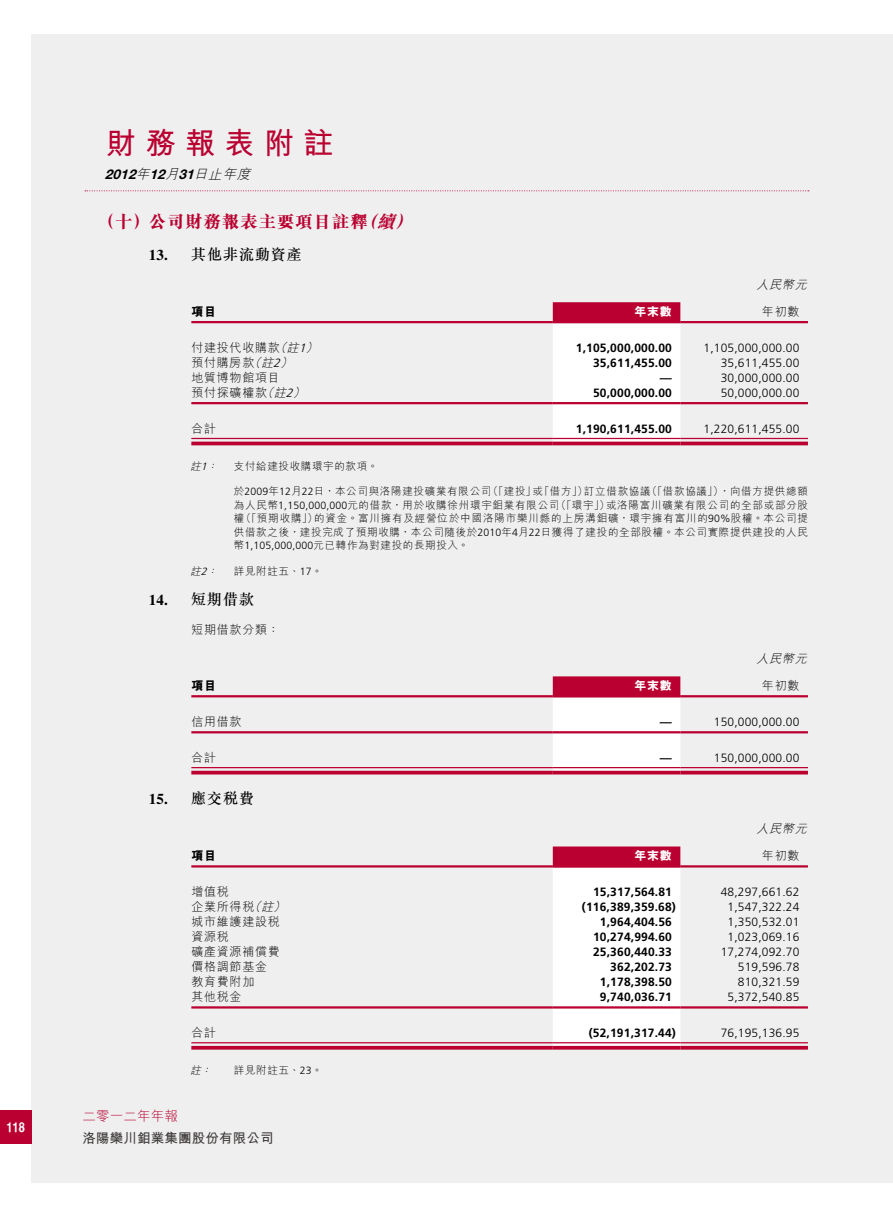
<style>
.page{position:relative;width:893px;height:1212px;background:#fff}
.page>*{position:absolute;margin:0;border:0;box-sizing:border-box;transform-origin:0 0}
.t1{font:700 30px "M Hei HK";letter-spacing:.315em;color:#b90030}
._03_Subhead_1{font:800 17.25px "M Sung HK";letter-spacing:.06em;color:#b90030}
._04_Subhead_2{font:500 15px "M Sung HK";letter-spacing:.06em;color:#000}
.t2{font:700 13.5px "M Hei HK";letter-spacing:.015em;color:#3e3a39}
.t3{font:italic 700 13.5px "Helvetica Neue LT Std";color:#000}
.t4{font:300 13.5px "M Hei HK";letter-spacing:.015em;color:#b90030}
.t5{font:13.5px "Helvetica CY Bold";color:#fff}
._01_Body_text{font:300 12px "Frutiger LT Std";letter-spacing:.015em;color:#000}
._01_Body_text-2{font:700 12px "Frutiger LT Std";letter-spacing:.015em;color:#000}
._01_Body_text-3{font:300 12px "M Hei HK";letter-spacing:.065em;color:#000}
._01_Body_text-4{font:italic 300 12px "M Hei HK";color:#000}
._01_Body_text-5{font:800 12px "M Hei HK";letter-spacing:.065em;color:#fff}
._01_Body_text-6{font:800 12px "M Hei HK";color:#000}
._02_Notes_text{font:300 10.5px/13.5px "M Hei HK";letter-spacing:.065em;color:#000;text-align:justify}
._02_Notes_text-2{font:italic 300 10.5px "M Hei HK";color:#000}
.s1{font-family:"M Hei HK";font-weight:300}
.s2{font-style:italic}
.s3{font-family:"Times LT Std";font-weight:700}
.s4{font-family:"Frutiger LT Std";font-style:italic}
.s5{font-family:"Frutiger LT Std"}
</style>
<div class="page">
<div style="left:31px;top:34px;width:862px;height:1148px;background:#efefef"></div>
<div style="left:0;top:1110px;width:31px;height:34px;background:#b90030"></div>
<svg style="left:85px;top:190px;width:724px;height:1px"></svg>
<svg style="left:553px;top:302px;width:127px;height:140px"></svg>
<hr style="left:191px;top:321px;width:362px;height:2px;background:#b90030">
<hr style="left:553px;top:321px;width:127px;height:2px;background:#b90030">
<hr style="left:680px;top:321px;width:128px;height:2px;background:#b90030">
<hr style="left:191px;top:402px;width:362px;height:2px;background:#b90030">
<hr style="left:553px;top:402px;width:127px;height:2px;background:#b90030">
<hr style="left:680px;top:402px;width:128px;height:2px;background:#b90030">
<hr style="left:191px;top:438px;width:362px;height:1px;background:#b90030">
<hr style="left:191px;top:442px;width:362px;height:3px;background:#b90030">
<hr style="left:553px;top:438px;width:127px;height:1px;background:#b90030">
<hr style="left:553px;top:442px;width:127px;height:3px;background:#b90030">
<hr style="left:680px;top:438px;width:128px;height:1px;background:#b90030">
<hr style="left:680px;top:442px;width:128px;height:3px;background:#b90030">
<svg style="left:553px;top:676px;width:127px;height:95px"></svg>
<hr style="left:191px;top:695px;width:362px;height:2px;background:#b90030">
<hr style="left:553px;top:695px;width:127px;height:2px;background:#b90030">
<hr style="left:680px;top:695px;width:128px;height:2px;background:#b90030">
<hr style="left:191px;top:731px;width:362px;height:2px;background:#b90030">
<hr style="left:553px;top:731px;width:127px;height:2px;background:#b90030">
<hr style="left:680px;top:731px;width:128px;height:2px;background:#b90030">
<hr style="left:191px;top:767px;width:362px;height:1px;background:#b90030">
<hr style="left:191px;top:771px;width:362px;height:3px;background:#b90030">
<hr style="left:553px;top:767px;width:127px;height:1px;background:#b90030">
<hr style="left:553px;top:771px;width:127px;height:3px;background:#b90030">
<hr style="left:680px;top:767px;width:128px;height:1px;background:#b90030">
<hr style="left:680px;top:771px;width:128px;height:3px;background:#b90030">
<svg style="left:553px;top:846px;width:127px;height:199px"></svg>
<hr style="left:191px;top:865px;width:362px;height:2px;background:#b90030">
<hr style="left:553px;top:865px;width:127px;height:2px;background:#b90030">
<hr style="left:680px;top:865px;width:128px;height:2px;background:#b90030">
<hr style="left:191px;top:1006px;width:362px;height:2px;background:#b90030">
<hr style="left:553px;top:1006px;width:127px;height:2px;background:#b90030">
<hr style="left:680px;top:1006px;width:128px;height:2px;background:#b90030">
<hr style="left:191px;top:1042px;width:362px;height:1px;background:#b90030">
<hr style="left:191px;top:1046px;width:362px;height:3px;background:#b90030">
<hr style="left:553px;top:1042px;width:127px;height:1px;background:#b90030">
<hr style="left:553px;top:1046px;width:127px;height:3px;background:#b90030">
<hr style="left:680px;top:1042px;width:128px;height:1px;background:#b90030">
<hr style="left:680px;top:1046px;width:128px;height:3px;background:#b90030">
<p class="t5" style="left:6px;top:1119px;width:20px">118</p>
<h1 class="t1" style="left:106px;top:122px;width:229px">財務報表附註</h1>
<p class="t3" style="left:105px;top:165px;width:151px">2012<span class="s1">年</span>12<span class="s1">月</span>31<span class="s1">日止年度</span></p>
<p class="_03_Subhead_1" style="left:98px;top:213px;width:320px">（十）公司財務報表主要項目註釋<span class="s2">（續）</span></p>
<p class="_04_Subhead_2" style="left:149px;top:244px;width:155px"><span class="s3">13.</span> 其他非流動資產</p>
<p class="_01_Body_text-4" style="left:756px;top:278px;width:55px">人民幣元</p>
<p class="_01_Body_text-6" style="left:191px;top:305px;width:26px">項目</p>
<p class="_01_Body_text-5" style="left:634px;top:305px;width:39px">年末數</p>
<p class="_01_Body_text-3" style="left:762px;top:305px;width:39px">年初數</p>
<p class="_01_Body_text-3" style="left:191px;top:341px;width:131px">付建投代收購款<span class="s2">（註</span><span class="s4">1</span><span class="s2">）</span></p>
<p class="_01_Body_text-2" style="left:576px;top:340px;width:97px">1,105,000,000.00</p>
<p class="_01_Body_text" style="left:703px;top:341px;width:97px">1,105,000,000.00</p>
<p class="_01_Body_text-3" style="left:191px;top:356px;width:105px">預付購房款<span class="s2">（註</span><span class="s4">2</span><span class="s2">）</span></p>
<p class="_01_Body_text-2" style="left:593px;top:355px;width:80px">35,611,455.00</p>
<p class="_01_Body_text" style="left:721px;top:356px;width:80px">35,611,455.00</p>
<p class="_01_Body_text-3" style="left:191px;top:371px;width:90px">地質博物館項目</p>
<p class="_01_Body_text-2" style="left:660px;top:370px;width:13px">—</p>
<p class="_01_Body_text" style="left:721px;top:371px;width:80px">30,000,000.00</p>
<p class="_01_Body_text-3" style="left:191px;top:386px;width:118px">預付探礦權款<span class="s2">（註</span><span class="s4">2</span><span class="s2">）</span></p>
<p class="_01_Body_text-2" style="left:593px;top:385px;width:80px">50,000,000.00</p>
<p class="_01_Body_text" style="left:721px;top:386px;width:80px">50,000,000.00</p>
<p class="_01_Body_text-3" style="left:191px;top:422px;width:26px">合計</p>
<p class="_01_Body_text-2" style="left:576px;top:421px;width:97px">1,190,611,455.00</p>
<p class="_01_Body_text" style="left:703px;top:422px;width:97px">1,220,611,455.00</p>
<p class="_02_Notes_text-2" style="left:190px;top:460px;width:31px">註<span class="s5">1</span>：</p>
<p class="_02_Notes_text" style="left:234px;top:459px;width:146px">支付給建投收購環宇的款項。</p>
<p class="_02_Notes_text" style="left:234px;top:484px;width:576px">於<span class="s5">2009</span>年<span class="s5">12</span>月<span class="s5">22</span>日，本公司與洛陽建投礦業有限公司（「建投」或「借方」）訂立借款協議（「借款協議」），向借方提供總額為人民幣<span class="s5">1,150,000,000</span>元的借款，用於收購徐州環宇鉬業有限公司（「環宇」）或洛陽富川礦業有限公司的全部或部分股權（「預期收購」）的資金。富川擁有及經營位於中國洛陽市欒川縣的上房溝鉬礦，環宇擁有富川的<span class="s5">90%</span>股權。本公司提供借款之後，建投完成了預期收購，本公司隨後於<span class="s5">2010</span>年<span class="s5">4</span>月<span class="s5">22</span>日獲得了建投的全部股權。本公司實際提供建投的人民幣<span class="s5">1,105,000,000</span>元已轉作為對建投的長期投入。</p>
<p class="_02_Notes_text-2" style="left:190px;top:565px;width:31px">註<span class="s5">2</span>：</p>
<p class="_02_Notes_text" style="left:234px;top:564px;width:90px">詳見附註五、<span class="s5">17</span>。</p>
<p class="_04_Subhead_2" style="left:149px;top:589px;width:107px"><span class="s3">14.</span> 短期借款</p>
<p class="_01_Body_text-3" style="left:191px;top:624px;width:90px">短期借款分類：</p>
<p class="_01_Body_text-4" style="left:756px;top:652px;width:55px">人民幣元</p>
<p class="_01_Body_text-6" style="left:191px;top:679px;width:26px">項目</p>
<p class="_01_Body_text-5" style="left:634px;top:679px;width:39px">年末數</p>
<p class="_01_Body_text-3" style="left:762px;top:679px;width:39px">年初數</p>
<p class="_01_Body_text-3" style="left:191px;top:715px;width:52px">信用借款</p>
<p class="_01_Body_text-2" style="left:660px;top:715px;width:13px">—</p>
<p class="_01_Body_text" style="left:714px;top:715px;width:87px">150,000,000.00</p>
<p class="_01_Body_text-3" style="left:191px;top:751px;width:26px">合計</p>
<p class="_01_Body_text-2" style="left:660px;top:751px;width:13px">—</p>
<p class="_01_Body_text" style="left:714px;top:751px;width:87px">150,000,000.00</p>
<p class="_04_Subhead_2" style="left:149px;top:788px;width:107px"><span class="s3">15.</span> 應交稅費</p>
<p class="_01_Body_text-4" style="left:756px;top:822px;width:55px">人民幣元</p>
<p class="_01_Body_text-6" style="left:191px;top:849px;width:26px">項目</p>
<p class="_01_Body_text-5" style="left:634px;top:849px;width:39px">年末數</p>
<p class="_01_Body_text-3" style="left:762px;top:849px;width:39px">年初數</p>
<p class="_01_Body_text-3" style="left:191px;top:885px;width:39px">增值稅</p>
<p class="_01_Body_text-2" style="left:593px;top:885px;width:80px">15,317,564.81</p>
<p class="_01_Body_text" style="left:721px;top:885px;width:80px">48,297,661.62</p>
<p class="_01_Body_text-3" style="left:191px;top:900px;width:99px">企業所得稅<span class="s2">（註）</span></p>
<p class="_01_Body_text-2" style="left:582px;top:900px;width:95px">(116,389,359.68)</p>
<p class="_01_Body_text" style="left:727px;top:900px;width:73px">1,547,322.24</p>
<p class="_01_Body_text-3" style="left:191px;top:915px;width:90px">城市維護建設稅</p>
<p class="_01_Body_text-2" style="left:600px;top:915px;width:73px">1,964,404.56</p>
<p class="_01_Body_text" style="left:727px;top:915px;width:73px">1,350,532.01</p>
<p class="_01_Body_text-3" style="left:191px;top:930px;width:39px">資源稅</p>
<p class="_01_Body_text-2" style="left:593px;top:930px;width:80px">10,274,994.60</p>
<p class="_01_Body_text" style="left:727px;top:930px;width:73px">1,023,069.16</p>
<p class="_01_Body_text-3" style="left:191px;top:945px;width:90px">礦產資源補償費</p>
<p class="_01_Body_text-2" style="left:593px;top:945px;width:80px">25,360,440.33</p>
<p class="_01_Body_text" style="left:721px;top:945px;width:80px">17,274,092.70</p>
<p class="_01_Body_text-3" style="left:191px;top:960px;width:77px">價格調節基金</p>
<p class="_01_Body_text-2" style="left:610px;top:960px;width:63px">362,202.73</p>
<p class="_01_Body_text" style="left:738px;top:960px;width:63px">519,596.78</p>
<p class="_01_Body_text-3" style="left:191px;top:975px;width:65px">教育費附加</p>
<p class="_01_Body_text-2" style="left:600px;top:975px;width:73px">1,178,398.50</p>
<p class="_01_Body_text" style="left:738px;top:975px;width:63px">810,321.59</p>
<p class="_01_Body_text-3" style="left:191px;top:990px;width:52px">其他稅金</p>
<p class="_01_Body_text-2" style="left:600px;top:990px;width:73px">9,740,036.71</p>
<p class="_01_Body_text" style="left:727px;top:990px;width:73px">5,372,540.85</p>
<p class="_01_Body_text-3" style="left:191px;top:1026px;width:26px">合計</p>
<p class="_01_Body_text-2" style="left:589px;top:1026px;width:89px">(52,191,317.44)</p>
<p class="_01_Body_text" style="left:721px;top:1026px;width:80px">76,195,136.95</p>
<p class="_02_Notes_text-2" style="left:190px;top:1064px;width:25px">註：</p>
<p class="_02_Notes_text" style="left:234px;top:1063px;width:90px">詳見附註五、<span class="s5">23</span>。</p>
<p class="t4" style="left:82px;top:1109px;width:97px">二零一二年年報</p>
<p class="t2" style="left:82px;top:1128px;width:193px">洛陽欒川鉬業集團股份有限公司</p>
</div>
